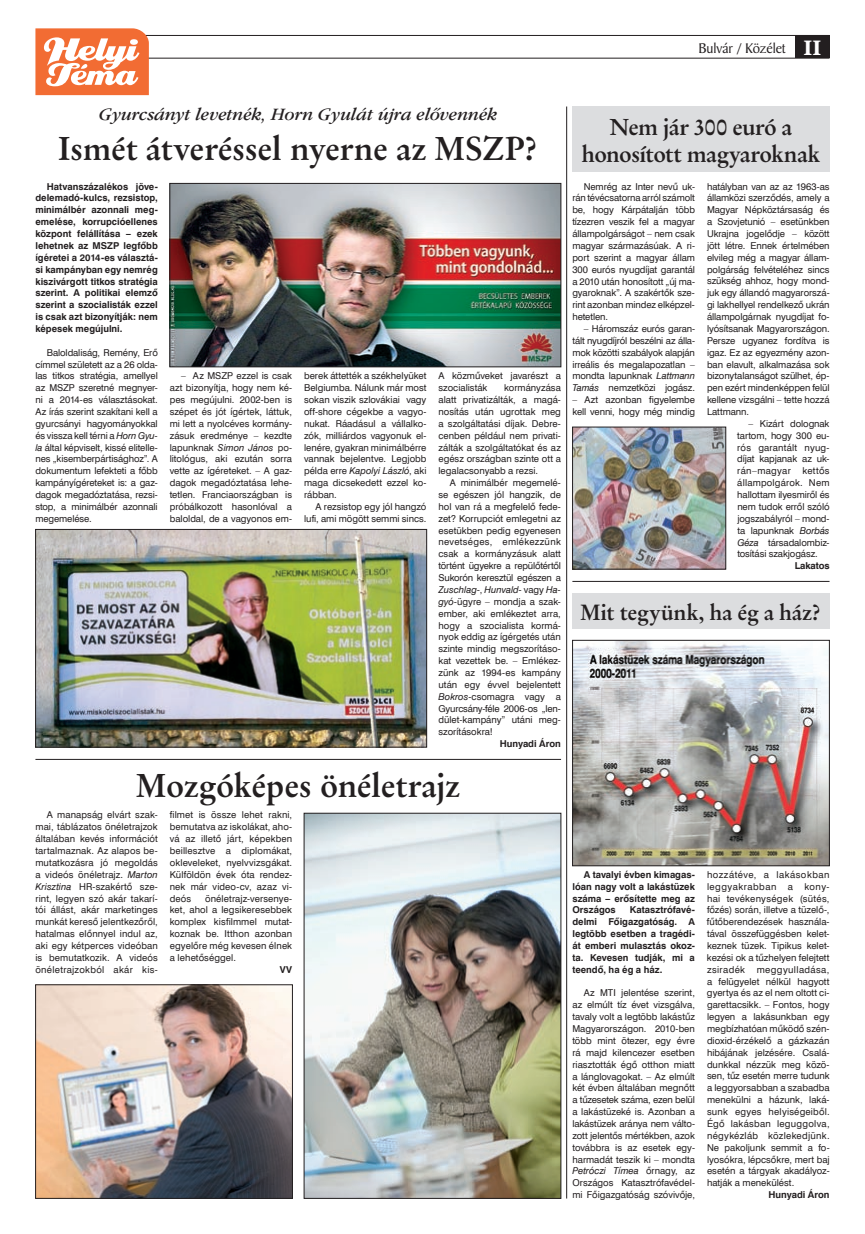
<style>
.page{position:relative;width:865px;height:1234px;background:#fff}
.page>*{position:absolute;margin:0;border:0;box-sizing:border-box;transform-origin:0 0}
.t1{font:33px "Original Garamond HU Bold";letter-spacing:-.015em;color:#231f20}
.t2{font:23px/27.6px "Original Garamond HU Bold";letter-spacing:-.025em;color:#231f20;text-align:center}
.t3{font:22px "Original Garamond HU Bold";letter-spacing:-.005em;color:#231f20}
.t4{font:italic 18px "Garamond Bk HU Book";letter-spacing:-.005em;color:#231f20}
.t5{font:15px "Baker Signet HU Normal";letter-spacing:-.005em;color:#231f20}
.t6{font:9.5px/11.9px "Swiss 721 BT";color:#231f20;text-align:justify}
.t7{font:9.5px/11.9px "Swiss 721 HU Bold";color:#231f20;text-align:justify}
.t8{font:700 9.5px "Swiss 721 BT";letter-spacing:-.005em;color:#231f20}
.s1{font-family:"News 701 HU Bold";font-size:20px;color:#fff}
.s2{font-style:italic}
</style>
<div class="page">
<hr style="left:45px;top:35px;width:784px;height:1px;background:#231f20">
<hr style="left:45px;top:58px;width:784px;height:1px;background:#231f20">
<div style="left:795px;top:35px;width:34px;height:23px;background:#231f20"></div>
<svg style="left:35px;top:28px;width:114px;height:67px"></svg>
<hr style="left:566px;top:106px;width:1px;height:1092px;background:#231f20">
<hr style="left:35px;top:759px;width:526px;height:1px;background:#231f20">
<img style="left:172px;top:185px;width:387px;height:180px">
<div style="left:170px;top:183px;width:391px;height:184px;border:1px solid #231f20"></div>
<img style="left:37px;top:531px;width:388px;height:214px">
<div style="left:35px;top:529px;width:392px;height:218px;border:1px solid #231f20"></div>
<div style="left:572px;top:593px;width:257px;height:36px;background:#dcdddf"></div>
<img style="left:574px;top:642px;width:253px;height:221px">
<div style="left:572px;top:640px;width:257px;height:225px;border:1px solid #231f20"></div>
<img style="left:37px;top:986px;width:253px;height:210px">
<div style="left:35px;top:984px;width:257px;height:214px;border:1px solid #231f20"></div>
<img style="left:306px;top:814px;width:253px;height:382px">
<div style="left:304px;top:812px;width:257px;height:386px;border:1px solid #231f20"></div>
<div style="left:572px;top:106px;width:257px;height:66px;background:#dcdddf"></div>
<img style="left:574px;top:429px;width:150px;height:138px">
<div style="left:572px;top:427px;width:154px;height:142px;border:1px solid #231f20"></div>
<hr style="left:572px;top:581px;width:257px;height:1px;background:#231f20">
<h3 class="t5" style="left:698px;top:39px;width:115px">Bulvár / Közélet <span class="s1">II</span></h3>
<h3 class="t4" style="left:99px;top:104px;width:400px">Gyurcsányt levetnék, Horn Gyulát újra elôvennék</h3>
<h1 class="t1" style="left:58px;top:128px;width:482px">Ismét átveréssel nyerne az MSZP?</h1>
<p class="t7" style="left:35px;top:180px;width:124px;text-indent:11px">Hatvanszázalékos jöve&shy;delemadó-kulcs, rezsistop, minimálbér azonnali meg&shy;emelése, korrupcióellenes központ felállítása – ezek lehetnek az MSZP legfôbb ígéretei a 2014-es választá&shy;si kampányban egy nemrég kiszivárgott titkos stratégia szerint. A politikai elemzô szerint a szocialisták ezzel is csak azt bizonyítják: nem képesek megújulni.</p>
<p class="t6" style="left:35px;top:346px;width:124px;text-indent:11px">Baloldaliság, Remény, Erô címmel született az a 26 olda&shy;las titkos stratégia, amellyel az MSZP szeretné megnyer&shy;ni a 2014-es választásokat.<br>Az írás szerint szakítani kell a gyurcsányi hagyományokkal és vissza kell térni a <span class="s2">Horn Gyu&shy;la</span> által képviselt, kissé elitelle&shy;nes „kisemberpártisághoz”. A dokumentum lefekteti a fôbb kampányígéreteket is: a gaz&shy;dagok megadóztatása, rezsi&shy;stop, a minimálbér azonnali megemelése.</p>
<p class="t6" style="left:170px;top:370px;width:124px;text-indent:11px">– Az MSZP ezzel is csak azt bizonyítja, hogy nem ké&shy;pes megújulni. 2002-ben is szépet és jót ígértek, láttuk, mi lett a nyolcéves kormány&shy;zásuk eredménye – kezdte lapunknak <span class="s2">Simon János</span> po&shy;litológus, aki ezután sorra vette az ígéreteket. – A gaz&shy;dagok megadóztatása lehe&shy;tetlen. Franciaországban is próbálkozott hasonlóval a baloldal, de a vagyonos em-</p>
<p class="t6" style="left:304px;top:370px;width:124px">berek áttették a székhelyüket Belgiumba. Nálunk már most sokan viszik szlovákiai vagy off-shore cégekbe a vagyo&shy;nukat. Ráadásul a vállalko&shy;zók, milliárdos vagyonuk el&shy;lenére, gyakran minimálbérre vannak bejelentve. Legjobb példa erre <span class="s2">Kapolyi László</span>, aki maga dicsekedett ezzel ko&shy;rábban.</p>
<p class="t6" style="left:304px;top:500px;width:124px;text-align:right">A rezsistop egy jól hangzó lufi, ami mögött semmi sincs.</p>
<p class="t6" style="left:438px;top:370px;width:124px">A közmûveket javarészt a szocialisták</p>
<p class="t6" style="left:438px;top:382px;width:124px;text-indent:66px">kormányzása alatt privatizálták, a magá&shy;nosítás után ugrottak meg a szolgáltatási díjak. Debre&shy;cenben például nem privati&shy;zálták a szolgáltatókat és az egész országban szinte ott a legalacsonyabb a rezsi.</p>
<p class="t6" style="left:438px;top:476px;width:124px;text-indent:11px">A minimálbér megemelé&shy;se egészen jól hangzik, de hol van rá a megfelelô fede&shy;zet? Korrupciót emlegetni az esetükben pedig egyenesen nevetséges, emlékezzünk csak a kormányzásuk alatt történt ügyekre a repülôtértôl Sukorón keresztül egészen a <span class="s2">Zuschlag-</span>, <span class="s2">Hunvald-</span> vagy <span class="s2">Ha&shy;gyó-</span>ügyre – mondja a szak&shy;ember, aki emlékeztet arra, hogy a szocialista kormá&shy;nyok eddig az ígérgetés után szinte mindig megszorításo&shy;kat vezettek be. – Emlékez&shy;zünk az 1994-es kampány után egy évvel bejelentett <span class="s2">Bokros</span>-csomagra vagy a Gyurcsány-féle 2006-os „len&shy;dület-kampány” utáni meg&shy;szorításokra!</p>
<p class="t8" style="left:500px;top:737px;width:63px">Hunyadi Áron</p>
<h1 class="t1" style="left:136px;top:764px;width:325px">Mozgóképes önéletrajz</h1>
<p class="t6" style="left:35px;top:808px;width:124px;text-indent:11px">A manapság elvárt szak&shy;mai, táblázatos önéletrajzok általában kevés információt tartalmaznak. Az alapos be&shy;mutatkozásra jó megoldás a videós önéletrajz. <span class="s2">Marton Krisztina</span> HR-szakértô sze&shy;rint, legyen szó akár takarí&shy;tói állást, akár marketinges munkát keresô jelentkezôrôl, hatalmas elônnyel indul az, aki egy kétperces videóban is bemutatkozik. A videós önéletrajzokból akár kis-</p>
<p class="t6" style="left:170px;top:808px;width:124px">filmet is össze lehet rakni, bemutatva az iskolákat, aho&shy;vá az illetô járt, képekben beillesztve a diplomákat, okleveleket, nyelvvizsgákat.<br>Külföldön évek óta rendez&shy;nek már video-cv, azaz vi&shy;deós</p>
<p class="t6" style="left:170px;top:891px;width:124px;text-indent:35px">önéletrajz-versenye&shy;ket, ahol a legsikeresebbek komplex kisfilmmel mutat&shy;koznak be. Itthon azonban egyelôre még kevesen élnek a lehetôséggel.</p>
<p class="t8" style="left:280px;top:963px;width:14px">VV</p>
<h2 class="t2" style="left:581px;top:113px;width:240px">Nem jár 300 euró a honosított magyaroknak</h2>
<p class="t6" style="left:572px;top:180px;width:124px;text-indent:11px">Nemrég az Inter nevû uk&shy;rán tévécsatorna arról számolt be, hogy Kárpátalján több tízezren veszik fel a magyar állampolgárságot – nem csak magyar származásúak. A ri&shy;port szerint a magyar állam 300 eurós nyugdíjat garantál a 2010 után honosított „új ma&shy;gyaroknak”. A szakértôk sze&shy;rint azonban mindez elképzel&shy;hetetlen.</p>
<p class="t6" style="left:572px;top:322px;width:124px;text-indent:11px">– Háromszáz eurós garan&shy;tált nyugdíjról beszélni az álla&shy;mok közötti szabályok alapján irreális és megalapozatlan – mondta lapunknak <span class="s2">Lattmann Tamás</span> nemzetközi jogász.</p>
<p class="t6" style="left:572px;top:393px;width:124px">– Azt azonban figyelembe kell venni, hogy még mindig</p>
<p class="t6" style="left:707px;top:180px;width:124px">hatályban van az az 1963-as államközi szerzôdés, amely a Magyar Népköztársaság és a Szovjetunió – esetünkben Ukrajna jogelôdje – között jött létre. Ennek értelmében elvileg még a magyar állam&shy;polgárság felvételéhez sincs szükség ahhoz, hogy mond&shy;juk egy állandó magyarorszá&shy;gi lakhellyel rendelkezô ukrán állampolgárnak nyugdíjat fo&shy;lyósítsanak Magyarországon.<br>Persze ugyanez fordítva is igaz. Ez az egyezmény azon&shy;ban elavult, alkalmazása sok bizonytalanságot szülhet, ép&shy;pen ezért mindenképpen felül kellene vizsgálni – tette hozzá Lattmann.</p>
<p class="t6" style="left:737px;top:417px;width:94px;text-indent:11px">– Kizárt dolognak tartom, hogy 300 eu&shy;rós garantált nyug&shy;díjat kapjanak az uk&shy;rán–magyar kettôs állampolgárok. Nem hallottam ilyesmirôl és nem tudok errôl szóló jogszabályról – mond&shy;ta lapunknak <span class="s2">Borbás Géza</span> társadalombiz&shy;tosítási szakjogász.</p>
<p class="t8" style="left:794px;top:560px;width:36px">Lakatos</p>
<h3 class="t3" style="left:580px;top:598px;width:243px">Mit tegyünk, ha ég a ház?</h3>
<p class="t7" style="left:572px;top:868px;width:124px;text-indent:11px">A tavalyi évben kimagas&shy;lóan nagy volt a lakástüzek száma – erôsítette meg az Országos</p>
<p class="t7" style="left:572px;top:903px;width:124px;text-indent:57px">Katasztrófavé&shy;delmi Fôigazgatóság. A legtöbb esetben a tragédi&shy;át emberi mulasztás okoz&shy;ta. Kevesen tudják, mi a teendô, ha ég a ház.</p>
<p class="t6" style="left:572px;top:986px;width:124px;text-indent:11px">Az MTI jelentése szerint, az elmúlt tíz évet vizsgálva, tavaly volt a legtöbb lakástûz Magyarországon. 2010-ben több mint ötezer, egy évre rá majd kilencezer esetben riasztották égô otthon miatt a lánglovagokat. – Az elmúlt két évben általában megnôtt a tûzesetek száma, ezen belül a lakástüzeké is. Azonban a lakástüzek aránya nem válto&shy;zott jelentôs mértékben, azok továbbra is az esetek egy&shy;harmadát teszik ki – mondta <span class="s2">Petróczi Tímea</span> ôrnagy, az Országos Katasztrófavédel&shy;mi Fôigazgatóság szóvivôje,</p>
<p class="t6" style="left:707px;top:868px;width:124px">hozzátéve, a lakásokban leggyakrabban a kony&shy;hai tevékenységek (sütés, fôzés) során, illetve a tüzelô-, fûtôberendezések használa&shy;tával összefüggésben kelet&shy;keznek tüzek. Tipikus kelet&shy;kezési ok a tûzhelyen felejtett zsiradék meggyulladása, a felügyelet nélkül hagyott gyertya és az el nem oltott ci&shy;garettacsikk. – Fontos, hogy legyen a lakásunkban egy megbízhatóan mûködô szén&shy;dioxid-érzékelô a gázkazán hibájának jelzésére. Csalá&shy;dunkkal nézzük meg közö&shy;sen, tûz esetén merre tudunk a leggyorsabban a szabadba menekülni a házunk, laká&shy;sunk egyes helyiségeibôl.<br>Égô lakásban leguggolva, négykézláb közlekedjünk.<br>Ne pakoljunk semmit a fo&shy;lyosókra, lépcsôkre, mert baj esetén a tárgyak akadályoz&shy;hatják a menekülést.</p>
<p class="t8" style="left:768px;top:1188px;width:63px">Hunyadi Áron</p>
</div>
